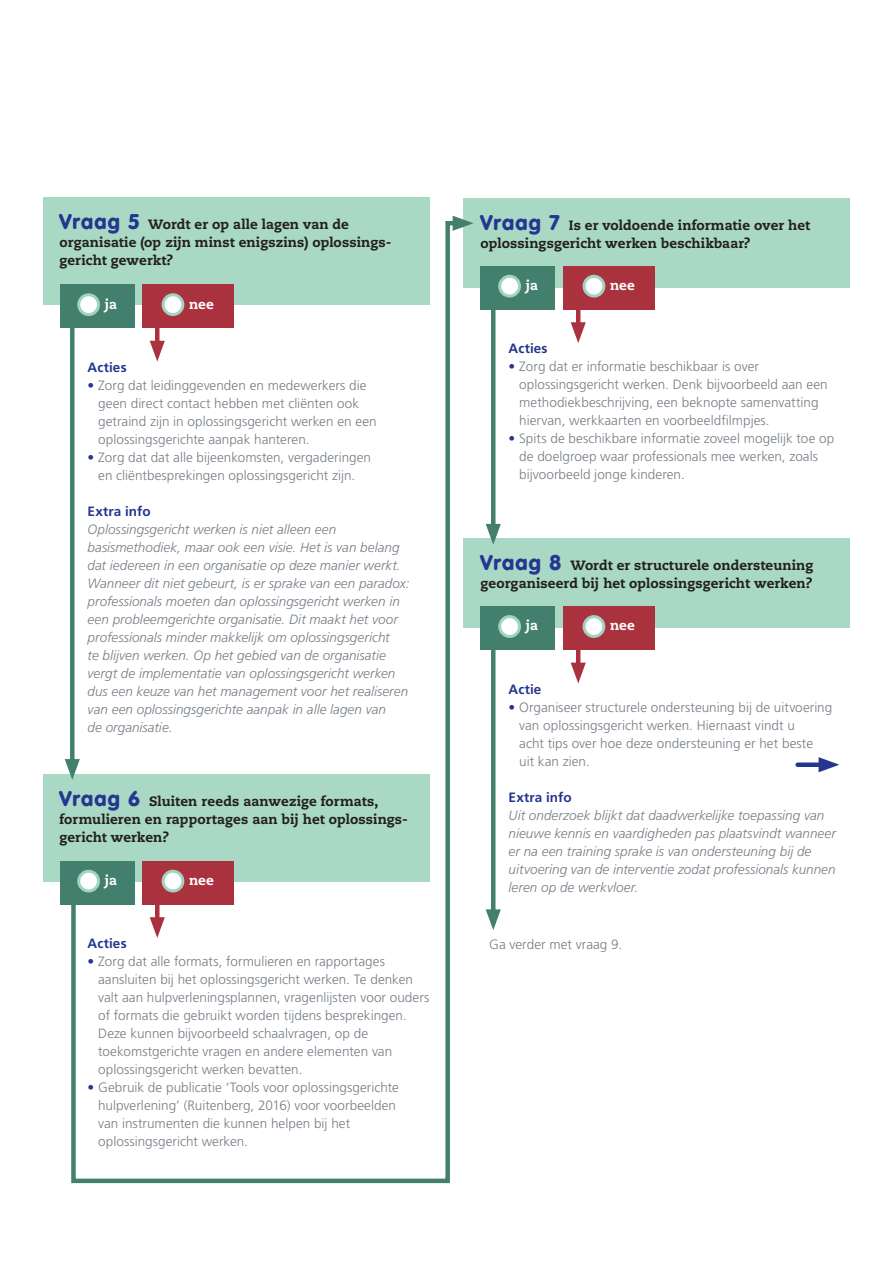
<style>
.page{position:relative;width:893px;height:1263px;background:#fff}
.page>*{position:absolute;margin:0;border:0;box-sizing:border-box;transform-origin:0 0}
.acties{font:300 13.5px/18px "Frutiger LT Std";letter-spacing:.005em;color:#757e86}
.acties-2{font:italic 300 13.5px/18px "Frutiger LT Std";color:#757e86}
.t1{font:800 13.5px/18px "Caecilia LT Std";letter-spacing:.005em;color:#231f20}
.acties_kopje{font:700 13.5px "Frutiger LT Std";letter-spacing:.01em;color:#253690}
.inspringen{font:800 13.5px "Caecilia LT Std";letter-spacing:-.005em;color:#fff}
.s1{font-family:"VAG Rounded";font-weight:900;font-size:21px;color:#253690}
.s2{color:#253690}
</style>
<div class="page">
<div style="left:43px;top:774px;width:386px;height:107px;background:#a9d8c4"></div>
<div style="left:43px;top:198px;width:386px;height:107px;background:#a9d8c4"></div>
<div style="left:463px;top:198px;width:387px;height:90px;background:#a9d8c4"></div>
<div style="left:463px;top:539px;width:387px;height:89px;background:#a9d8c4"></div>
<div style="left:563px;top:266px;width:92px;height:44px;background:#aa323e"></div>
<div style="left:563px;top:606px;width:92px;height:44px;background:#aa323e"></div>
<div style="left:60px;top:861px;width:74px;height:44px;background:#437f6d"></div>
<div style="left:60px;top:285px;width:74px;height:43px;background:#437f6d"></div>
<div style="left:480px;top:266px;width:75px;height:44px;background:#437f6d"></div>
<div style="left:480px;top:606px;width:75px;height:44px;background:#437f6d"></div>
<div style="left:584px;top:276px;width:20px;height:20px;background:#fff;border-radius:50%"></div>
<div style="left:583px;top:275px;width:22px;height:23px;border:3px solid #a1d4be;border-radius:50%"></div>
<div style="left:584px;top:617px;width:20px;height:19px;background:#fff;border-radius:50%"></div>
<div style="left:583px;top:615px;width:22px;height:23px;border:3px solid #a1d4be;border-radius:50%"></div>
<div style="left:500px;top:276px;width:19px;height:20px;background:#fff;border-radius:50%"></div>
<div style="left:498px;top:275px;width:23px;height:23px;border:3px solid #a1d4be;border-radius:50%"></div>
<div style="left:500px;top:617px;width:19px;height:19px;background:#fff;border-radius:50%"></div>
<div style="left:498px;top:615px;width:23px;height:23px;border:3px solid #a1d4be;border-radius:50%"></div>
<hr style="left:576px;top:301px;width:4px;height:29px;background:#aa323e">
<svg style="left:571px;top:322px;width:15px;height:21px"></svg>
<hr style="left:576px;top:642px;width:4px;height:29px;background:#aa323e">
<svg style="left:571px;top:663px;width:15px;height:20px"></svg>
<svg style="left:65px;top:759px;width:4px;height:12px"></svg>
<hr style="left:491px;top:301px;width:4px;height:231px;background:#437f6d">
<svg style="left:486px;top:524px;width:15px;height:21px"></svg>
<hr style="left:491px;top:642px;width:4px;height:276px;background:#437f6d">
<svg style="left:486px;top:909px;width:15px;height:21px"></svg>
<div style="left:798px;top:762px;width:29px;height:5px;background:#253690"></div>
<svg style="left:819px;top:757px;width:20px;height:15px"></svg>
<svg style="left:69px;top:219px;width:396px;height:965px"></svg>
<svg style="left:453px;top:216px;width:20px;height:15px"></svg>
<p class="t1" style="left:60px;top:216px;width:291px"><span class="s1">Vraag 5</span> Wordt er op alle lagen van de</p>
<p class="t1" style="left:60px;top:234px;width:334px">organisatie (op zijn minst enigszins) oplossings-</p>
<p class="t1" style="left:60px;top:252px;width:115px">gericht gewerkt?</p>
<p class="inspringen" style="left:105px;top:295px;width:14px">ja</p>
<p class="inspringen" style="left:189px;top:295px;width:26px">nee</p>
<p class="acties_kopje" style="left:88px;top:359px;width:41px">Acties</p>
<p class="acties" style="left:98px;top:376px;width:280px;text-indent:-11px"><span class="s2">•</span> Zorg dat leidinggevenden en medewerkers die geen direct contact hebben met cliënten ook getraind zijn in oplossingsgericht werken en een oplossingsgerichte aanpak hanteren.</p>
<p class="acties" style="left:88px;top:448px;width:285px;text-align:center"><span class="s2">•</span> Zorg dat dat alle bijeenkomsten, vergaderingen en cliëntbesprekingen oplossingsgericht zijn.</p>
<p class="acties_kopje" style="left:88px;top:503px;width:65px">Extra info</p>
<p class="acties-2" style="left:88px;top:520px;width:324px">Oplossingsgericht werken is niet alleen een basismethodiek, maar ook een visie. Het is van belang dat iedereen in een organisatie op deze manier werkt.<br>Wanneer dit niet gebeurt, is er sprake van een paradox: professionals moeten dan oplossingsgericht werken in een probleemgerichte organisatie. Dit maakt het voor professionals minder makkelijk om oplossingsgericht<br>te blijven werken. Op het gebied van de organisatie vergt de implementatie van oplossingsgericht werken dus een keuze van het management voor het realiseren van een oplossingsgerichte aanpak in alle lagen van<br>de organisatie.</p>
<p class="t1" style="left:60px;top:792px;width:350px"><span class="s1">Vraag 6</span> Sluiten reeds aanwezige formats, formulieren en rapportages aan bij het oplossings&shy;gericht werken?</p>
<p class="inspringen" style="left:105px;top:872px;width:14px">ja</p>
<p class="inspringen" style="left:189px;top:872px;width:26px">nee</p>
<p class="acties_kopje" style="left:88px;top:935px;width:41px">Acties</p>
<p class="acties" style="left:98px;top:953px;width:333px;text-indent:-11px"><span class="s2">•</span> Zorg dat alle formats, formulieren en rapportages aansluiten bij het oplossingsgericht werken. Te denken valt aan hulpverleningsplannen, vragenlijsten voor ouders of formats die gebruikt worden tijdens besprekingen.<br>Deze kunnen bijvoorbeeld schaalvragen, op de toekomstgerichte vragen en andere elementen van oplossingsgericht werken bevatten.</p>
<p class="acties" style="left:98px;top:1079px;width:302px;text-indent:-11px"><span class="s2">•</span> Gebruik de publicatie ‘Tools voor oplossingsgerichte hulpverlening’ (Ruitenberg, 2016) voor voorbeelden van instrumenten die kunnen helpen bij het oplossingsgericht werken.</p>
<p class="t1" style="left:480px;top:216px;width:331px"><span class="s1">Vraag 7</span> Is er voldoende informatie over het oplossingsgericht werken beschikbaar?</p>
<p class="inspringen" style="left:526px;top:277px;width:14px">ja</p>
<p class="inspringen" style="left:610px;top:277px;width:26px">nee</p>
<p class="acties_kopje" style="left:509px;top:341px;width:41px">Acties</p>
<p class="acties" style="left:519px;top:358px;width:310px;text-indent:-11px"><span class="s2">•</span> Zorg dat er informatie beschikbaar is over oplossingsgericht werken. Denk bijvoorbeeld aan een methodiekbeschrijving, een beknopte samenvatting hiervan, werkkaarten en voorbeeldfilmpjes.</p>
<p class="acties" style="left:519px;top:430px;width:317px;text-indent:-11px"><span class="s2">•</span> Spits de beschikbare informatie zoveel mogelijk toe op de doelgroep waar professionals mee werken, zoals bijvoorbeeld jonge kinderen.</p>
<p class="t1" style="left:480px;top:557px;width:334px"><span class="s1">Vraag 8</span> Wordt er structurele ondersteuning georganiseerd bij het oplossingsgericht werken?</p>
<p class="inspringen" style="left:526px;top:617px;width:14px">ja</p>
<p class="inspringen" style="left:610px;top:617px;width:26px">nee</p>
<p class="acties_kopje" style="left:509px;top:681px;width:34px">Actie</p>
<p class="acties" style="left:519px;top:698px;width:315px;text-indent:-11px"><span class="s2">•</span> Organiseer structurele ondersteuning bij de uitvoering van oplossingsgericht werken. Hiernaast vindt u<br>acht tips over hoe deze ondersteuning er het beste<br>uit kan zien.</p>
<p class="acties_kopje" style="left:509px;top:789px;width:65px">Extra info</p>
<p class="acties-2" style="left:509px;top:806px;width:329px">Uit onderzoek blijkt dat daadwerkelijke toepassing van nieuwe kennis en vaardigheden pas plaatsvindt wanneer er na een training sprake is van ondersteuning bij de uitvoering van de interventie zodat professionals kunnen leren op de werkvloer.</p>
<p class="acties" style="left:489px;top:936px;width:134px">Ga verder met vraag 9.</p>
</div>
